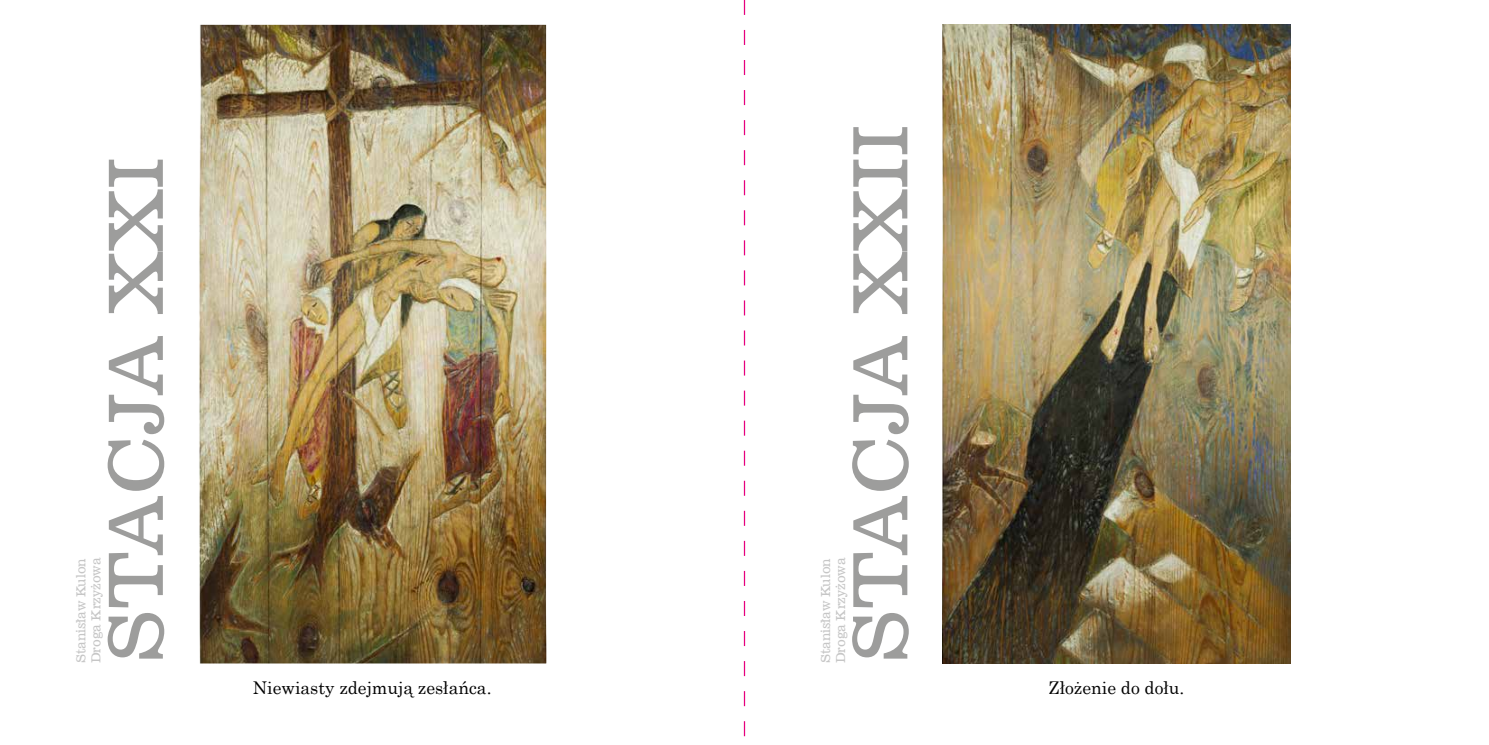
<style>
.page{position:relative;width:1489px;height:745px;background:#fff}
.page>*{position:absolute;margin:0;border:0;box-sizing:border-box;transform-origin:0 0}
.t1{font:75px "News 701 EU";color:#9d9d9c}
.t2{font:17.5px "Century";color:#000}
.t3{font:12.5px/15px "News 701 EU";color:#c6c6c6}
</style>
<div class="page">
<img style="left:199px;top:25px;width:347px;height:638px">
<img style="left:942px;top:25px;width:348px;height:638px">
<svg style="left:743px;top:0;width:2px;height:737px"></svg>
<h1 class="t1" style="left:90px;top:663px;width:507px;rotate:-90deg">STACJA XXI</h1>
<p class="t3" style="left:74px;top:663px;width:107px;rotate:-90deg">Stanisław Kulon<br>Droga Krzyżowa</p>
<h2 class="t2" style="left:253px;top:672px;width:240px">Niewiasty zdejmują zesłańca.</h2>
<h1 class="t1" style="left:834px;top:663px;width:540px;rotate:-90deg">STACJA XXII</h1>
<p class="t3" style="left:818px;top:663px;width:107px;rotate:-90deg">Stanisław Kulon<br>Droga Krzyżowa</p>
<h2 class="t2" style="left:1048px;top:672px;width:137px">Złożenie do dołu.</h2>
</div>
